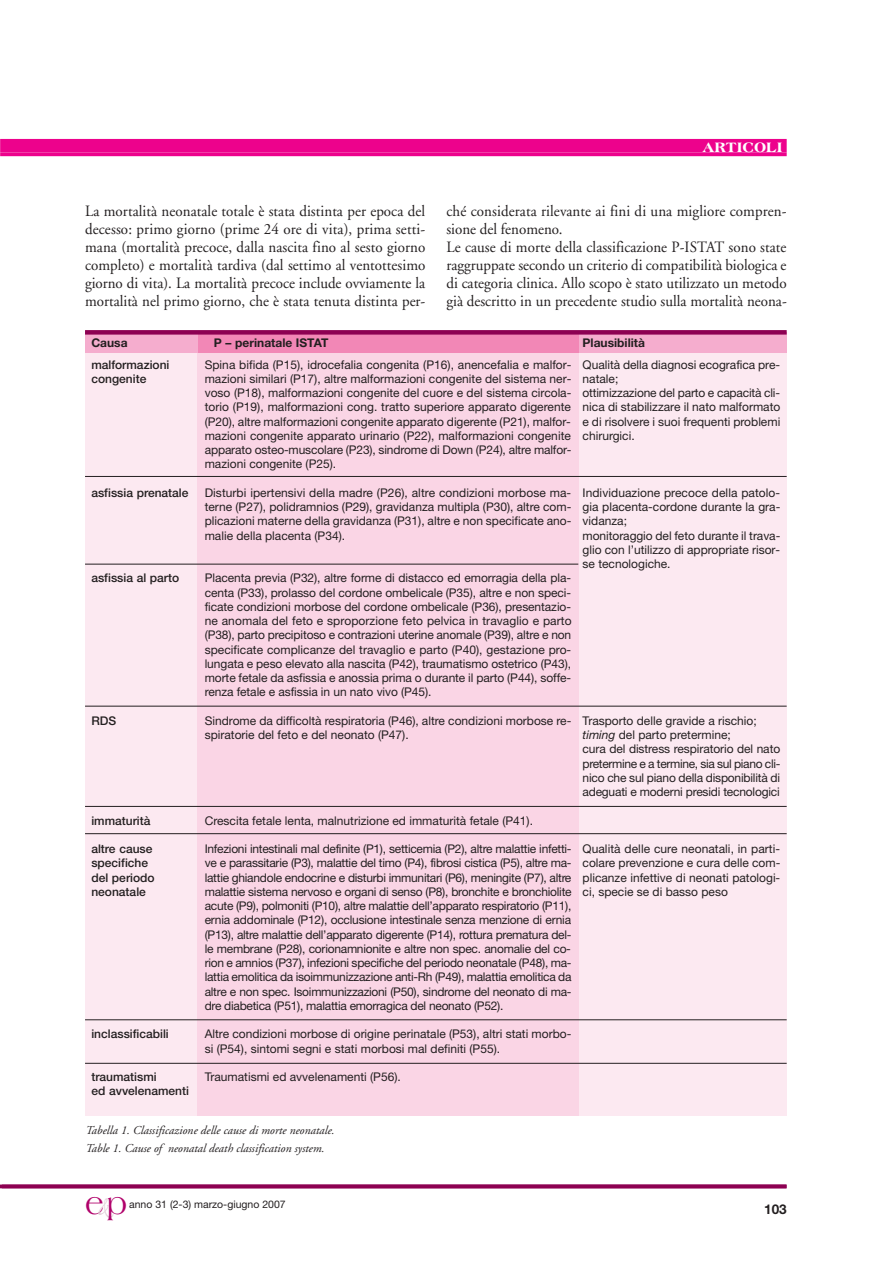
<style>
.page{position:relative;width:893px;height:1263px;background:#fff}
.page>*{position:absolute;margin:0;border:0;box-sizing:border-box;transform-origin:0 0}
.t1{font:31.95px "Americana";color:#b0016a;scale:.93 1}
.t2{font:15.75px/18px "Adobe Garamond";color:#231f20;text-align:justify;scale:.95 1}
.t3{font:800 14.7px "Americana";color:#fff}
.t4{font:700 13.5px "Helvetica Neue";color:#231f20}
.t5{font:12px/14.2px "Helvetica Neue";color:#231f20;text-align:justify}
.t6{font:500 12px/14.2px "Helvetica Neue";color:#231f20}
.t7{font:italic 12px/18px "Adobe Garamond";color:#231f20}
.t8{font:700 12px "Helvetica Neue";color:#231f20}
.t9{font:10.5px "Helvetica Neue";color:#231f20}
.s1{font-style:italic}
.s2{font-family:"Demian LT";font-size:22.5px;color:#dfcad4}
</style>
<div class="page">
<div style="left:0;top:139px;width:787px;height:13px;background:#ed028c"></div>
<svg style="left:1px;top:152px;width:786px;height:4px;background:#ed1192"></svg>
<div style="left:85px;top:332px;width:702px;height:784px;background:#fce9f1"></div>
<div style="left:197px;top:332px;width:381px;height:784px;background:#fad5e5"></div>
<div style="left:85px;top:332px;width:702px;height:21px;background:#f5adce"></div>
<div style="left:198px;top:332px;width:380px;height:21px;background:#f287b6"></div>
<div style="left:85px;top:330px;width:702px;height:5px;background:#8d0052"></div>
<hr style="left:85px;top:476px;width:702px;height:1px;background:#231f20">
<hr style="left:85px;top:564px;width:493px;height:1px;background:#231f20">
<hr style="left:85px;top:706px;width:702px;height:1px;background:#231f20">
<hr style="left:85px;top:806px;width:702px;height:1px;background:#231f20">
<hr style="left:85px;top:833px;width:702px;height:1px;background:#231f20">
<hr style="left:85px;top:1019px;width:702px;height:1px;background:#231f20">
<hr style="left:85px;top:1063px;width:702px;height:1px;background:#231f20">
<svg style="left:0;top:1184px;width:786px;height:4px;background:#961560"></svg>
<svg style="left:0;top:139px;width:1px;height:17px"></svg>
<p class="t3" style="left:702px;top:142px;width:81px">ARTICOLI</p>
<p class="t2" style="left:85px;top:203px;width:360px">La mortalità neonatale totale è stata distinta per epoca del decesso: primo giorno (prime 24 ore di vita), prima setti&shy;mana (mortalità precoce, dalla nascita fino al sesto giorno completo) e mortalità tardiva (dal settimo al ventottesimo giorno di vita). La mortalità precoce include ovviamente la mortalità nel primo giorno, che è stata tenuta distinta per-</p>
<p class="t2" style="left:446px;top:203px;width:360px;text-align:left">ché considerata rilevante ai fini di una migliore compren&shy;sione del fenomeno.<br>Le cause di morte della classificazione P-ISTAT sono state raggruppate secondo un criterio di compatibilità biologica e di categoria clinica. Allo scopo è stato utilizzato un metodo già descritto in un precedente studio sulla mortalità neona-</p>
<p class="t8" style="left:91px;top:339px;width:38px">Causa</p>
<p class="t8" style="left:214px;top:339px;width:116px">P – perinatale ISTAT</p>
<p class="t8" style="left:583px;top:339px;width:64px">Plausibilità</p>
<p class="t6" style="left:91px;top:358px;width:80px">malformazioni congenite</p>
<p class="t6" style="left:91px;top:487px;width:99px">asfissia prenatale</p>
<p class="t6" style="left:91px;top:572px;width:89px">asfissia al parto</p>
<p class="t6" style="left:91px;top:715px;width:26px">RDS</p>
<p class="t6" style="left:91px;top:814px;width:61px">immaturità</p>
<p class="t6" style="left:91px;top:843px;width:65px">altre cause specifiche del periodo neonatale</p>
<p class="t6" style="left:91px;top:1028px;width:79px">inclassificabili</p>
<p class="t6" style="left:91px;top:1071px;width:99px">traumatismi<br>ed avvelenamenti</p>
<p class="t5" style="left:205px;top:358px;width:368px">Spina bifida (P15), idrocefalia congenita (P16), anencefalia e malfor&shy;mazioni similari (P17), altre malformazioni congenite del sistema ner&shy;voso (P18), malformazioni congenite del cuore e del sistema circola&shy;torio (P19), malformazioni cong. tratto superiore apparato digerente (P20), altre malformazioni congenite apparato digerente (P21), malfor&shy;mazioni congenite apparato urinario (P22), malformazioni congenite apparato osteo-muscolare (P23), sindrome di Down (P24), altre malfor&shy;mazioni congenite (P25).</p>
<p class="t5" style="left:205px;top:487px;width:368px">Disturbi ipertensivi della madre (P26), altre condizioni morbose ma&shy;terne (P27), polidramnios (P29), gravidanza multipla (P30), altre com&shy;plicazioni materne della gravidanza (P31), altre e non specificate ano&shy;malie della placenta (P34).</p>
<p class="t5" style="left:205px;top:572px;width:368px">Placenta previa (P32), altre forme di distacco ed emorragia della pla&shy;centa (P33), prolasso del cordone ombelicale (P35), altre e non speci&shy;ficate condizioni morbose del cordone ombelicale (P36), presentazio&shy;ne anomala del feto e sproporzione feto pelvica in travaglio e parto (P38), parto precipitoso e contrazioni uterine anomale (P39), altre e non specificate complicanze del travaglio e parto (P40), gestazione pro&shy;lungata e peso elevato alla nascita (P42), traumatismo ostetrico (P43), morte fetale da asfissia e anossia prima o durante il parto (P44), soffe&shy;renza fetale e asfissia in un nato vivo (P45).</p>
<p class="t5" style="left:205px;top:715px;width:368px">Sindrome da difficoltà respiratoria (P46), altre condizioni morbose re&shy;spiratorie del feto e del neonato (P47).</p>
<p class="t5" style="left:205px;top:814px;width:330px">Crescita fetale lenta, malnutrizione ed immaturità fetale (P41).</p>
<p class="t5" style="left:205px;top:843px;width:368px">Infezioni intestinali mal definite (P1), setticemia (P2), altre malattie infetti&shy;ve e parassitarie (P3), malattie del timo (P4), fibrosi cistica (P5), altre ma&shy;lattie ghiandole endocrine e disturbi immunitari (P6), meningite (P7), altre malattie sistema nervoso e organi di senso (P8), bronchite e bronchiolite acute (P9), polmoniti (P10), altre malattie dell’apparato respiratorio (P11), ernia addominale (P12), occlusione intestinale senza menzione di ernia (P13), altre malattie dell’apparato digerente (P14), rottura prematura del&shy;le membrane (P28), corionamnionite e altre non spec. anomalie del co&shy;rion e amnios (P37), infezioni specifiche del periodo neonatale (P48), ma&shy;lattia emolitica da isoimmunizzazione anti-Rh (P49), malattia emolitica da altre e non spec. Isoimmunizzazioni (P50), sindrome del neonato di ma&shy;dre diabetica (P51), malattia emorragica del neonato (P52).</p>
<p class="t5" style="left:205px;top:1028px;width:368px">Altre condizioni morbose di origine perinatale (P53), altri stati morbo&shy;si (P54), sintomi segni e stati morbosi mal definiti (P55).</p>
<p class="t5" style="left:205px;top:1071px;width:198px">Traumatismi ed avvelenamenti (P56).</p>
<p class="t5" style="left:583px;top:358px;width:199px;text-align:left">Qualità della diagnosi ecografica pre&shy;natale;<br>ottimizzazione del parto e capacità cli&shy;nica di stabilizzare il nato malformato e di risolvere i suoi frequenti problemi chirurgici.</p>
<p class="t5" style="left:583px;top:487px;width:199px;text-align:left">Individuazione precoce della patolo&shy;gia placenta-cordone durante la gra&shy;vidanza;<br>monitoraggio del feto durante il trava&shy;glio con l’utilizzo di appropriate risor&shy;se tecnologiche.</p>
<p class="t5" style="left:583px;top:715px;width:199px;text-align:left">Trasporto delle gravide a rischio; <span class="s1">timing</span> del parto pretermine;<br>cura del distress respiratorio del nato pretermine e a termine, sia sul piano cli&shy;nico che sul piano della disponibilità di adeguati e moderni presidi tecnologici</p>
<p class="t5" style="left:583px;top:843px;width:199px">Qualità delle cure neonatali, in parti&shy;colare prevenzione e cura delle com&shy;plicanze infettive di neonati patologi&shy;ci, specie se di basso peso</p>
<p class="t7" style="left:85px;top:1122px;width:251px">Tabella 1. Classificazione delle cause di morte neonatale.<br>Table 1. Cause of neonatal death classification system.</p>
<h1 class="t1" style="left:85px;top:1191px;width:47px">e<span class="s2">&amp;</span>p</h1>
<p class="t9" style="left:129px;top:1200px;width:158px">anno 31 (2-3) marzo-giugno 2007</p>
<p class="t4" style="left:764px;top:1204px;width:24px">103</p>
</div>
